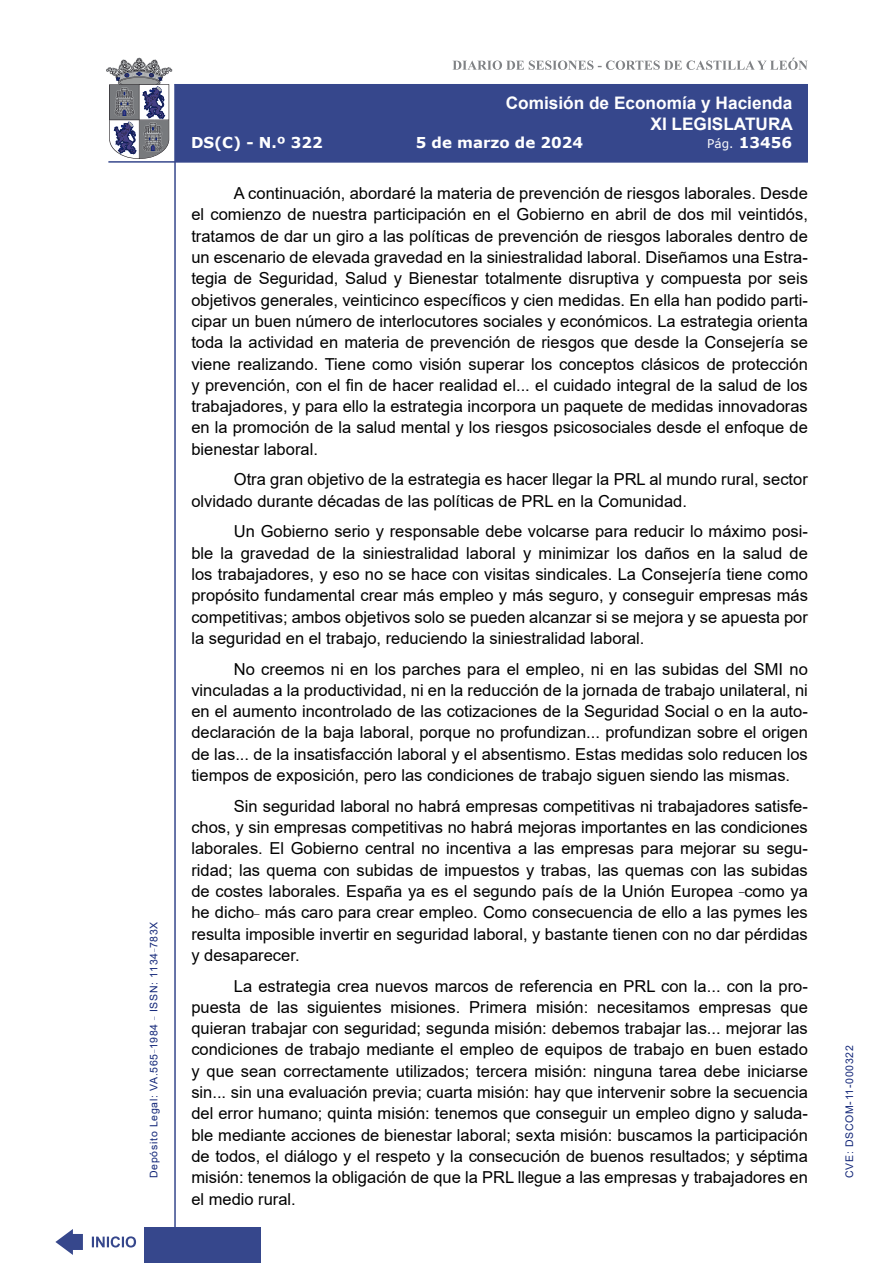
<style>
.page{position:relative;width:893px;height:1263px;background:#fff}
.page>*{position:absolute;margin:0;border:0;box-sizing:border-box;transform-origin:0 0}
.t1{font:700 17.25px/20.7px "Arial";color:#fff;text-align:right}
.t2{font:16.5px/21.3px "Arial";color:#000;text-align:justify}
.t3{font:700 15px "Verdana";color:#fff}
.t4{font:10.5px "Arial";letter-spacing:.065em;color:#122678}
.s1{font-weight:400;font-size:12px}
</style>
<div class="page">
<svg style="left:452px;top:58px;width:356px;height:12px"></svg>
<hr style="left:174px;top:84px;width:2px;height:1179px;background:#36478c">
<div style="left:144px;top:1227px;width:117px;height:36px;background:#36478c"></div>
<div style="left:175px;top:84px;width:633px;height:78px;background:#36478c"></div>
<hr style="left:108px;top:161px;width:700px;height:2px;background:#36478c">
<svg style="left:92px;top:1236px;width:44px;height:11px"></svg>
<svg style="left:55px;top:1229px;width:28px;height:26px"></svg>
<svg style="left:106px;top:58px;width:66px;height:101px"></svg>
<p class="t4" style="left:146px;top:1178px;width:258px;rotate:-90deg">Depósito Legal: VA.565<sup>_</sup>1984 <sup>_</sup> ISSN: 1134<sup>_</sup>783X</p>
<p class="t1" style="left:506px;top:93px;width:289px">Comisión de Economía y Hacienda<br>XI LEGISLATURA</p>
<p class="t3" style="left:191px;top:132px;width:133px">DS(C) - N.º 322</p>
<p class="t3" style="left:416px;top:132px;width:169px">5 de marzo de 2024</p>
<p class="t3" style="left:707px;top:132px;width:86px"><span class="s1">Pág.</span> 13456</p>
<p class="t2" style="left:191px;top:183px;width:618px;text-indent:43px">A continuación, abordaré la materia de prevención de riesgos laborales. Desde el comienzo de nuestra participación en el Gobierno en abril de dos mil veintidós, tratamos de dar un giro a las políticas de prevención de riesgos laborales dentro de un escenario de elevada gravedad en la siniestralidad laboral. Diseñamos una Estra&shy;tegia de Seguridad, Salud y Bienestar totalmente disruptiva y compuesta por seis objetivos generales, veinticinco específicos y cien medidas. En ella han podido parti&shy;cipar un buen número de interlocutores sociales y económicos. La estrategia orienta toda la actividad en materia de prevención de riesgos que desde la Consejería se viene realizando. Tiene como visión superar los conceptos clásicos de protección y prevención, con el fin de hacer realidad el... el cuidado integral de la salud de los trabajadores, y para ello la estrategia incorpora un paquete de medidas innovadoras en la promoción de la salud mental y los riesgos psicosociales desde el enfoque de bienestar laboral.</p>
<p class="t2" style="left:191px;top:469px;width:618px;text-indent:43px">Otra gran objetivo de la estrategia es hacer llegar la PRL al mundo rural, sector olvidado durante décadas de las políticas de PRL en la Comunidad.</p>
<p class="t2" style="left:191px;top:521px;width:618px;text-indent:43px">Un Gobierno serio y responsable debe volcarse para reducir lo máximo posi&shy;ble la gravedad de la siniestralidad laboral y minimizar los daños en la salud de los trabajadores, y eso no se hace con visitas sindicales. La Consejería tiene como propósito fundamental crear más empleo y más seguro, y conseguir empresas más competitivas; ambos objetivos solo se pueden alcanzar si se mejora y se apuesta por la seguridad en el trabajo, reduciendo la siniestralidad laboral.</p>
<p class="t2" style="left:191px;top:658px;width:618px;text-indent:43px">No creemos ni en los parches para el empleo, ni en las subidas del SMI no vinculadas a la productividad, ni en la reducción de la jornada de trabajo unilateral, ni en el aumento incontrolado de las cotizaciones de la Seguridad Social o en la auto&shy;declaración de la baja laboral, porque no profundizan... profundizan sobre el origen de las... de la insatisfacción laboral y el absentismo. Estas medidas solo reducen los tiempos de exposición, pero las condiciones de trabajo siguen siendo las mismas.</p>
<p class="t2" style="left:191px;top:795px;width:618px;text-indent:43px">Sin seguridad laboral no habrá empresas competitivas ni trabajadores satisfe&shy;chos, y sin empresas competitivas no habrá mejoras importantes en las condiciones laborales. El Gobierno central no incentiva a las empresas para mejorar su segu&shy;ridad; las quema con subidas de impuestos y trabas, las quemas con las subidas de costes laborales. España ya es el segundo país de la Unión Europea <sup>_</sup>como ya he dicho<sup>_</sup> más caro para crear empleo. Como consecuencia de ello a las pymes les resulta imposible invertir en seguridad laboral, y bastante tienen con no dar pérdidas y desaparecer.</p>
<p class="t2" style="left:191px;top:975px;width:618px;text-indent:43px">La estrategia crea nuevos marcos de referencia en PRL con la... con la pro&shy;puesta de las siguientes misiones. Primera misión: necesitamos empresas que quieran trabajar con seguridad; segunda misión: debemos trabajar las... mejorar las condiciones de trabajo mediante el empleo de equipos de trabajo en buen estado y que sean correctamente utilizados; tercera misión: ninguna tarea debe iniciarse sin... sin una evaluación previa; cuarta misión: hay que intervenir sobre la secuencia del error humano; quinta misión: tenemos que conseguir un empleo digno y saluda&shy;ble mediante acciones de bienestar laboral; sexta misión: buscamos la participación de todos, el diálogo y el respeto y la consecución de buenos resultados; y séptima misión: tenemos la obligación de que la PRL llegue a las empresas y trabajadores en el medio rural.</p>
<p class="t4" style="left:842px;top:1178px;width:134px;rotate:-90deg">CVE: DSCOM-11-000322</p>
</div>
